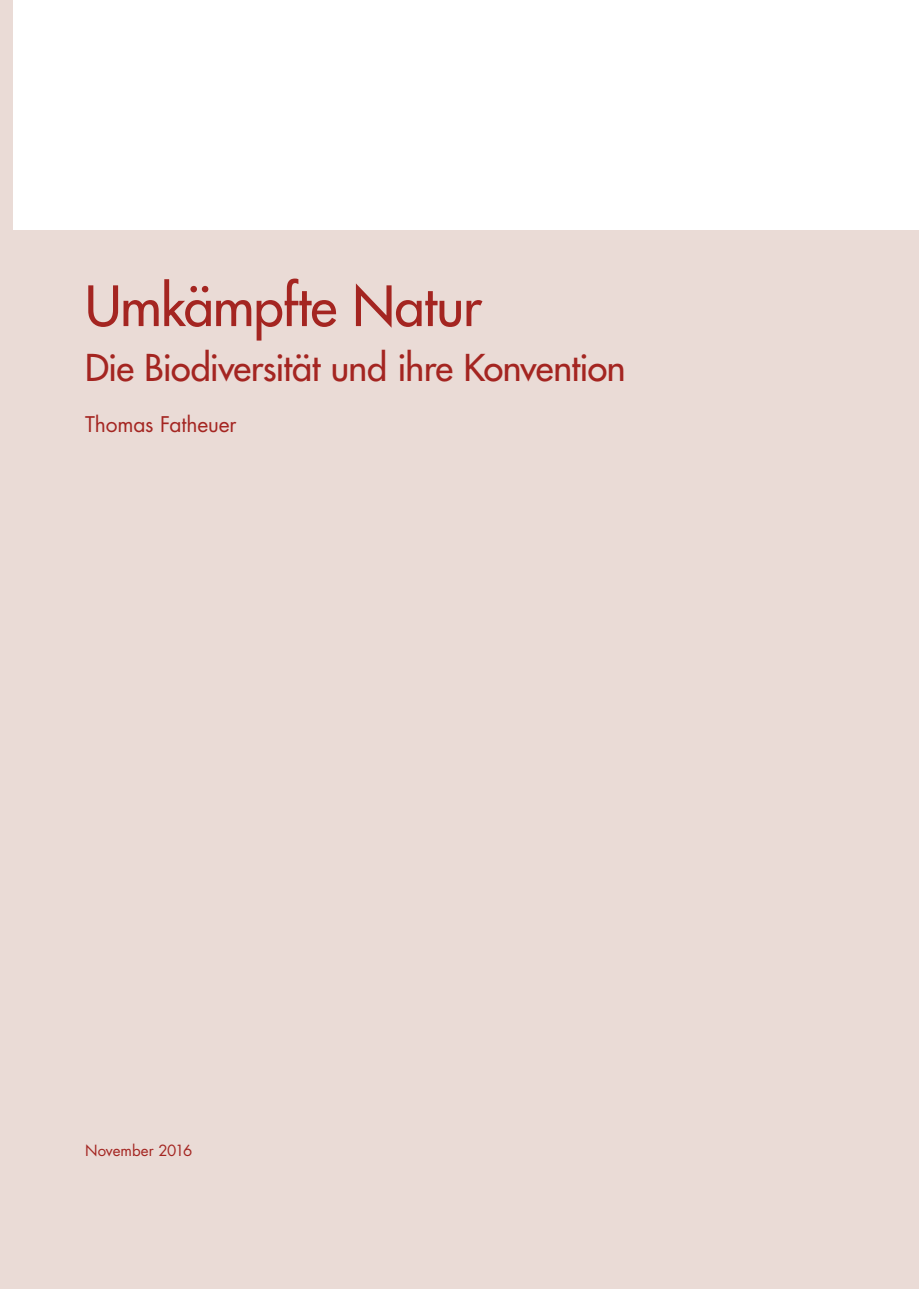
<style>
.page{position:relative;width:919px;height:1289px;background:#fff}
.page>*{position:absolute;margin:0;border:0;box-sizing:border-box;transform-origin:0 0}
.t1{font:500 54px "Futura Com";letter-spacing:-.015em;color:#a42521}
.t2{font:500 36px "Futura Com";letter-spacing:-.02em;color:#a42521}
.t3{font:21px "Futura Std";letter-spacing:-.01em;color:#a42521}
.t4{font:15px "Futura Std";letter-spacing:-.005em;color:#a42521}
</style>
<div class="page">
<div style="left:13px;top:230px;width:905px;height:1058px;background:#eadbd6"></div>
<div style="left:0;top:0;width:13px;height:1288px;background:#eadbd6"></div>
<h1 class="t1" style="left:85px;top:279px;width:398px">Umkämpfte Natur</h1>
<p class="t2" style="left:85px;top:349px;width:542px">Die Biodiversität und ihre Konvention</p>
<p class="t3" style="left:85px;top:414px;width:153px">Thomas Fatheuer</p>
<p class="t4" style="left:85px;top:1142px;width:109px">November 2016</p>
</div>
